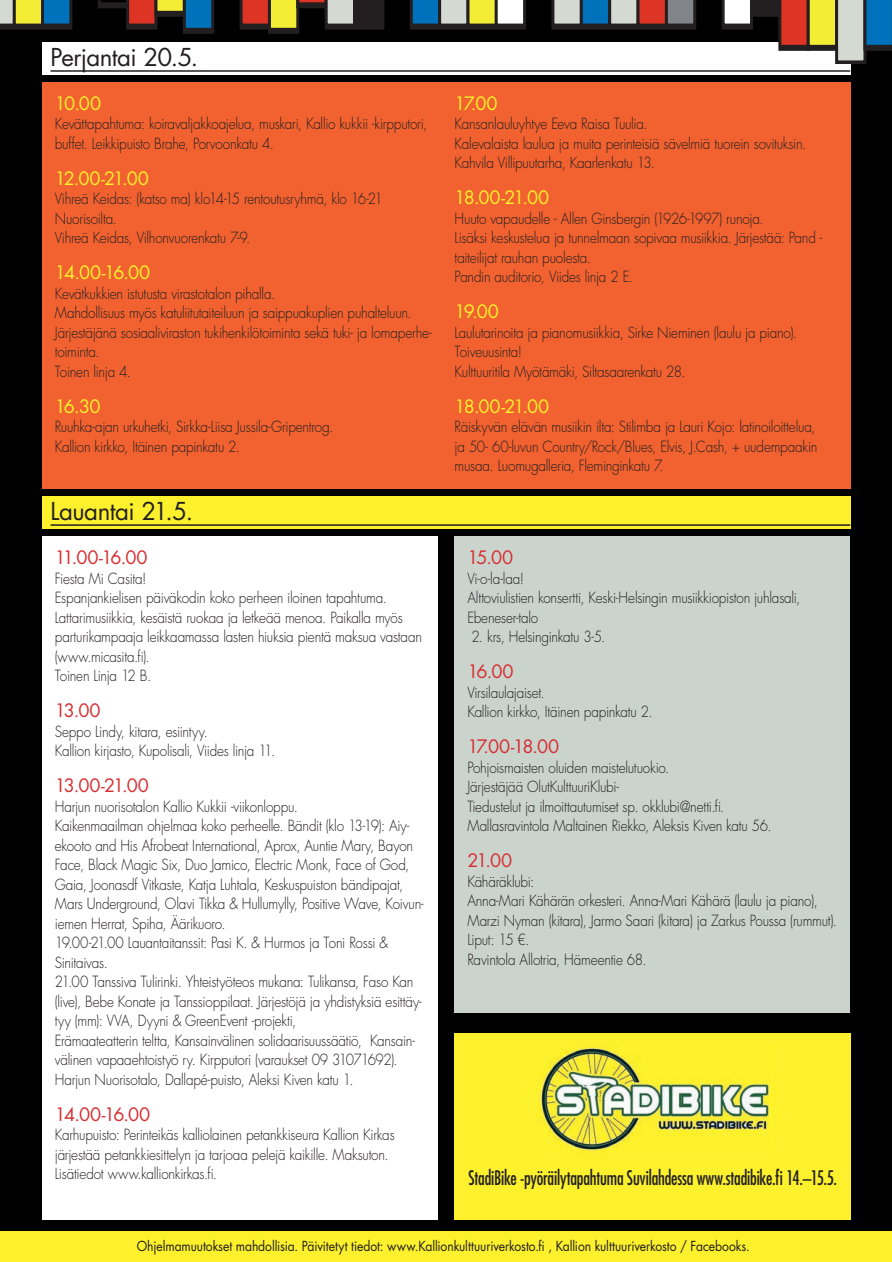
<style>
.page{position:relative;width:892px;height:1262px;background:#000}
.page>*{position:absolute;margin:0;border:0;box-sizing:border-box;transform-origin:0 0}
.t1{font:24px "Futura Std";letter-spacing:-.025em;color:#231f20}
.t2{font:condensed 19.5px "Futura Std";letter-spacing:-.01em;color:#231f20;scale:.9 1}
.t3{font:18px "Futura Std";letter-spacing:-.06em;color:#fcf12c}
.t4{font:18px "Futura Std";letter-spacing:-.05em;color:#d72e32}
.t5{font:300 15px/19.5px "Futura Std";letter-spacing:-.02em;color:#231f20;scale:.9 1}
.t6{font:13.5px "Futura Std";letter-spacing:-.01em;color:#231f20;scale:.9 1}
</style>
<div class="page">
<div style="left:0;top:1231px;width:892px;height:31px;background:#fcf12c"></div>
<div style="left:42px;top:82px;width:808px;height:407px;background:#f16230"></div>
<div style="left:42px;top:536px;width:395px;height:684px;background:#fff"></div>
<div style="left:42px;top:42px;width:808px;height:33px;background:#fff"></div>
<hr style="left:51px;top:70px;width:799px;height:2px;background:#231f20">
<div style="left:42px;top:496px;width:808px;height:33px;background:#fcf12c"></div>
<hr style="left:51px;top:524px;width:799px;height:2px;background:#231f20">
<div style="left:454px;top:1034px;width:397px;height:186px;background:#fcf12c"></div>
<img style="left:538px;top:1045px;width:232px;height:106px">
<div style="left:454px;top:536px;width:396px;height:477px;background:#cbd3cd"></div>
<svg style="left:0;top:0;width:892px;height:63px"></svg>
<h1 class="t1" style="left:51px;top:46px;width:149px">Perjantai 20.5.</h1>
<p class="t3" style="left:55px;top:95px;width:48px">10.00</p>
<p class="t5" style="left:55px;top:115px;width:415px">Kevättapahtuma: koiravaljakkoajelua, muskari, Kallio kukkii -kirpputori, buffet. Leikkipuisto Brahe, Porvoonkatu 4.</p>
<p class="t3" style="left:55px;top:170px;width:96px">12.00-21.00</p>
<p class="t5" style="left:55px;top:190px;width:366px">Vihreä Keidas: (katso ma) klo14-15 rentoutusryhmä, klo 16-21<br>Nuorisoilta.<br>Vihreä Keidas, Vilhonvuorenkatu 7-9.</p>
<p class="t3" style="left:55px;top:264px;width:97px">14.00-16.00</p>
<p class="t5" style="left:55px;top:285px;width:420px">Kevätkukkien istutusta virastotalon pihalla.<br>Mahdollisuus myös katuliitutaiteiluun ja saippuakuplien puhalteluun.<br>Järjestäjänä sosiaaliviraston tukihenkilötoiminta sekä tuki- ja lomaperhe&shy;toiminta.<br>Toinen linja 4.</p>
<p class="t3" style="left:55px;top:398px;width:47px">16.30</p>
<p class="t5" style="left:55px;top:418px;width:311px">Ruuhka-ajan urkuhetki, Sirkka-Liisa Jussila-Gripentrog.<br>Kallion kirkko, Itäinen papinkatu 2.</p>
<h1 class="t1" style="left:51px;top:500px;width:144px">Lauantai 21.5.</h1>
<p class="t4" style="left:55px;top:549px;width:94px">11.00-16.00</p>
<p class="t5" style="left:55px;top:569px;width:409px">Fiesta Mi Casita!<br>Espanjankielisen päiväkodin koko perheen iloinen tapahtuma.<br>Lattarimusiikkia, kesäistä ruokaa ja letkeää menoa. Paikalla myös parturikampaaja leikkaamassa lasten hiuksia pientä maksua vastaan (www.micasita.fi).<br>Toinen Linja 12 B.</p>
<p class="t4" style="left:55px;top:702px;width:47px">13.00</p>
<p class="t5" style="left:55px;top:722px;width:246px">Seppo Lindy, kitara, esiintyy.<br>Kallion kirjasto, Kupolisali, Viides linja 11.</p>
<p class="t4" style="left:55px;top:777px;width:96px">13.00-21.00</p>
<p class="t5" style="left:55px;top:797px;width:411px">Harjun nuorisotalon Kallio Kukkii -viikonloppu.<br>Kaikenmaailman ohjelmaa koko perheelle. Bändit (klo 13-19): Aiy&shy;ekooto and His Afrobeat International, Aprox, Auntie Mary, Bayon Face, Black Magic Six, Duo Jamico, Electric Monk, Face of God, Gaia, Joonasdf Vitkaste, Katja Luhtala, Keskuspuiston bändipajat, Mars Underground, Olavi Tikka &amp; Hullumylly, Positive Wave, Koivun&shy;iemen Herrat, Spiha, Äärikuoro.<br>19.00-21.00 Lauantaitanssit: Pasi K. &amp; Hurmos ja Toni Rossi &amp; Sinitaivas.<br>21.00 Tanssiva Tulirinki. Yhteistyöteos mukana: Tulikansa, Faso Kan (live), Bebe Konate ja Tanssioppilaat. Järjestöjä ja yhdistyksiä esittäy&shy;tyy (mm): VVA, Dyyni &amp; GreenEvent -projekti,<br>Erämaateatterin teltta, Kansainvälinen solidaarisuussäätiö, Kansain&shy;välinen vapaaehtoistyö ry. Kirpputori (varaukset 09 31071692).<br>Harjun Nuorisotalo, Dallapé-puisto, Aleksi Kiven katu 1.</p>
<p class="t4" style="left:55px;top:1105px;width:97px">14.00-16.00</p>
<p class="t5" style="left:55px;top:1126px;width:379px">Karhupuisto: Perinteikäs kalliolainen petankkiseura Kallion Kirkas järjestää petankkiesittelyn ja tarjoaa pelejä kaikille. Maksuton.<br>Lisätiedot www.kallionkirkas.fi.</p>
<p class="t3" style="left:454px;top:95px;width:44px">17.00</p>
<p class="t5" style="left:454px;top:115px;width:392px">Kansanlauluyhtye Eeva Raisa Tuulia.<br>Kalevalaista laulua ja muita perinteisiä sävelmiä tuorein sovituksin.<br>Kahvila Villipuutarha, Kaarlenkatu 13.</p>
<p class="t3" style="left:454px;top:189px;width:96px">18.00-21.00</p>
<p class="t5" style="left:454px;top:210px;width:410px">Huuto vapaudelle - Allen Ginsbergin (1926-1997) runoja.<br>Lisäksi keskustelua ja tunnelmaan sopivaa musiikkia. Järjestää: Pand - taiteilijat rauhan puolesta.<br>Pandin auditorio, Viides linja 2 E.</p>
<p class="t3" style="left:454px;top:303px;width:46px">19.00</p>
<p class="t5" style="left:454px;top:324px;width:382px">Laulutarinoita ja pianomusiikkia, Sirke Nieminen (laulu ja piano).<br>Toiveuusinta!<br>Kulttuuritila Myötämäki, Siltasaarenkatu 28.</p>
<p class="t3" style="left:454px;top:398px;width:96px">18.00-21.00</p>
<p class="t5" style="left:454px;top:418px;width:405px">Räiskyvän elävän musiikin ilta: Stilimba ja Lauri Kojo: latinoiloittelua, ja 50- 60-luvun Country/Rock/Blues, Elvis, J.Cash, + uudempaakin musaa. Luomugalleria, Fleminginkatu 7.</p>
<p class="t4" style="left:467px;top:549px;width:47px">15.00</p>
<p class="t5" style="left:467px;top:569px;width:371px">Vi-o-la-laa!<br>Alttoviulistien konsertti, Keski-Helsingin musiikkiopiston juhlasali,<br>Ebeneser-talo</p>
<p class="t5" style="left:471px;top:628px;width:150px">2. krs, Helsinginkatu 3-5.</p>
<p class="t4" style="left:467px;top:663px;width:48px">16.00</p>
<p class="t5" style="left:467px;top:683px;width:207px">Virsilaulajaiset.<br>Kallion kirkko, Itäinen papinkatu 2.</p>
<p class="t4" style="left:467px;top:738px;width:93px">17.00-18.00</p>
<p class="t5" style="left:467px;top:758px;width:340px">Pohjoismaisten oluiden maistelutuokio.<br>Järjestäjää OlutKulttuuriKlubi-<br>Tiedustelut ja ilmoittautumiset sp. okklubi@netti.fi.<br>Mallasravintola Maltainen Riekko, Aleksis Kiven katu 56.</p>
<p class="t4" style="left:467px;top:852px;width:46px">21.00</p>
<p class="t5" style="left:467px;top:872px;width:412px">Kähäräklubi:<br>Anna-Mari Kähärän orkesteri. Anna-Mari Kähärä (laulu ja piano), Marzi Nyman (kitara), Jarmo Saari (kitara) ja Zarkus Poussa (rummut).<br>Liput: 15 €.<br>Ravintola Allotria, Hämeentie 68.</p>
<h2 class="t2" style="left:468px;top:1169px;width:411px">StadiBike -pyöräilytapahtuma Suvilahdessa www.stadibike.fi 14.–15.5.</h2>
<p class="t6" style="left:137px;top:1239px;width:682px">Ohjelmamuutokset mahdollisia. Päivitetyt tiedot: www.Kallionkulttuuriverkosto.fi , Kallion kulttuuriverkosto / Facebooks.</p>
</div>
